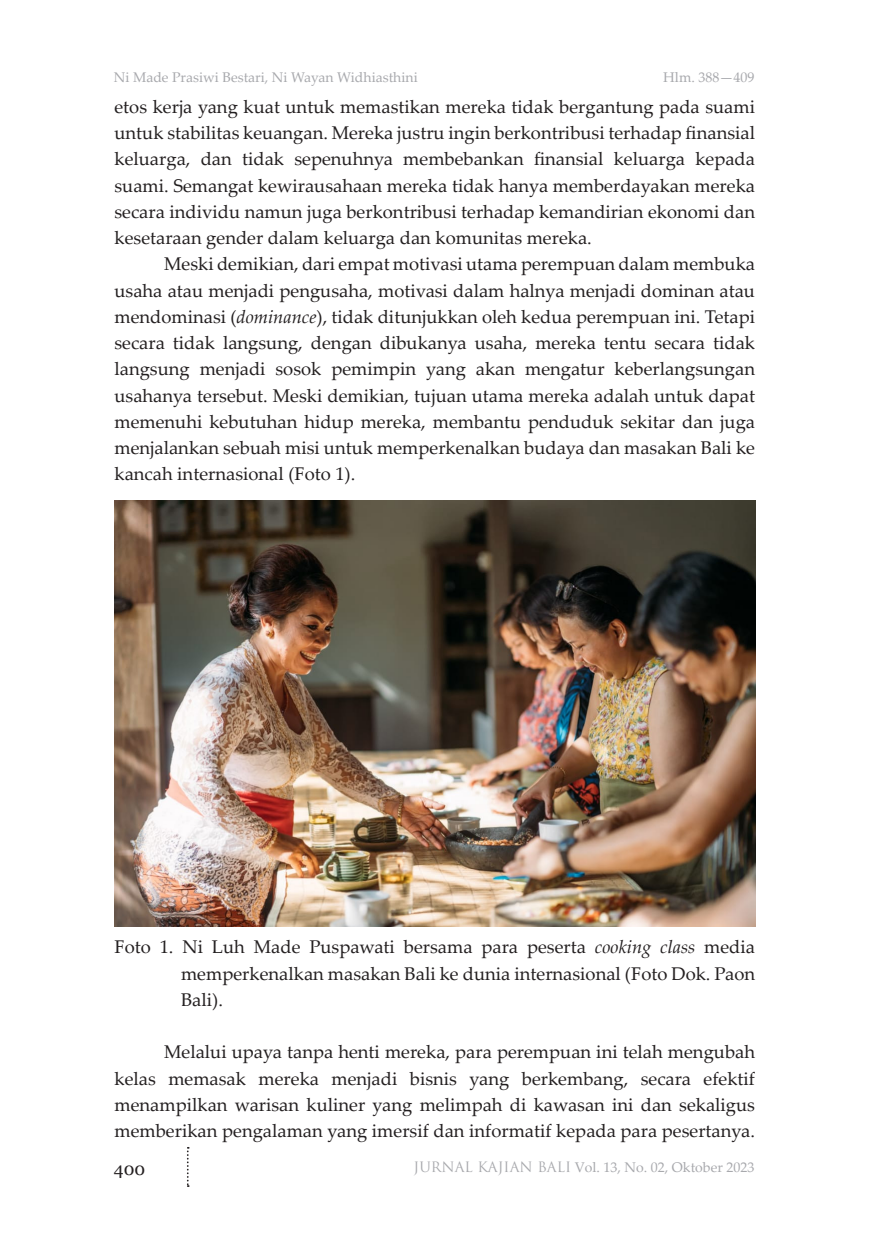
<style>
.page{position:relative;width:869px;height:1241px;background:#fff}
.page>*{position:absolute;margin:0;border:0;box-sizing:border-box;transform-origin:0 0}
.t1{font:18.38px/26.2px "Palatino Linotype";color:#231f20;text-align:justify}
.t2{font:17.5px "Georgia";color:#231f20}
.t3{font:14px "Palatino Linotype";color:#a8a9ad}
.s1{font-style:italic}
.s2{font-family:"Trajan Pro"}
</style>
<div class="page">
<svg style="left:187px;top:1147px;width:2px;height:39px"></svg>
<img style="left:114px;top:500px;width:640px;height:426px">
<p class="t3" style="left:114px;top:67px;width:305px">Ni Made Prasiwi Bestari, Ni Wayan Widhiasthini</p>
<p class="t3" style="left:663px;top:67px;width:93px">Hlm. 388—409</p>
<p class="t1" style="left:114px;top:93px;width:641px">etos kerja yang kuat untuk memastikan mereka tidak bergantung pada suami untuk stabilitas keuangan. Mereka justru ingin berkontribusi terhadap finansial keluarga, dan tidak sepenuhnya membebankan finansial keluarga kepada suami. Semangat kewirausahaan mereka tidak hanya memberdayakan mereka secara individu namun juga berkontribusi terhadap kemandirian ekonomi dan kesetaraan gender dalam keluarga dan komunitas mereka.</p>
<p class="t1" style="left:114px;top:250px;width:641px;text-indent:50px">Meski demikian, dari empat motivasi utama perempuan dalam membuka usaha atau menjadi pengusaha, motivasi dalam halnya menjadi dominan atau mendominasi (<span class="s1">dominance</span>), tidak ditunjukkan oleh kedua perempuan ini. Tetapi secara tidak langsung, dengan dibukanya usaha, mereka tentu secara tidak langsung menjadi sosok pemimpin yang akan mengatur keberlangsungan usahanya tersebut. Meski demikian, tujuan utama mereka adalah untuk dapat memenuhi kebutuhan hidup mereka, membantu penduduk sekitar dan juga menjalankan sebuah misi untuk memperkenalkan budaya dan masakan Bali ke kancah internasional (Foto 1).</p>
<p class="t1" style="left:181px;top:933px;width:575px;text-indent:-66px">Foto 1. Ni Luh Made Puspawati bersama para peserta <span class="s1">cooking class</span> media memperkenalkan masakan Bali ke dunia internasional (Foto Dok. Paon Bali).</p>
<p class="t1" style="left:114px;top:1038px;width:641px;text-indent:50px">Melalui upaya tanpa henti mereka, para perempuan ini telah mengubah kelas memasak mereka menjadi bisnis yang berkembang, secara efektif menampilkan warisan kuliner yang melimpah di kawasan ini dan sekaligus memberikan pengalaman yang imersif dan informatif kepada para pesertanya.</p>
<p class="t2" style="left:114px;top:1157px;width:33px">400</p>
<p class="t3" style="left:413px;top:1157px;width:342px"><span class="s2">JURNAL KAJIAN BALI</span> Vol. 13, No. 02, Oktober 2023</p>
</div>
